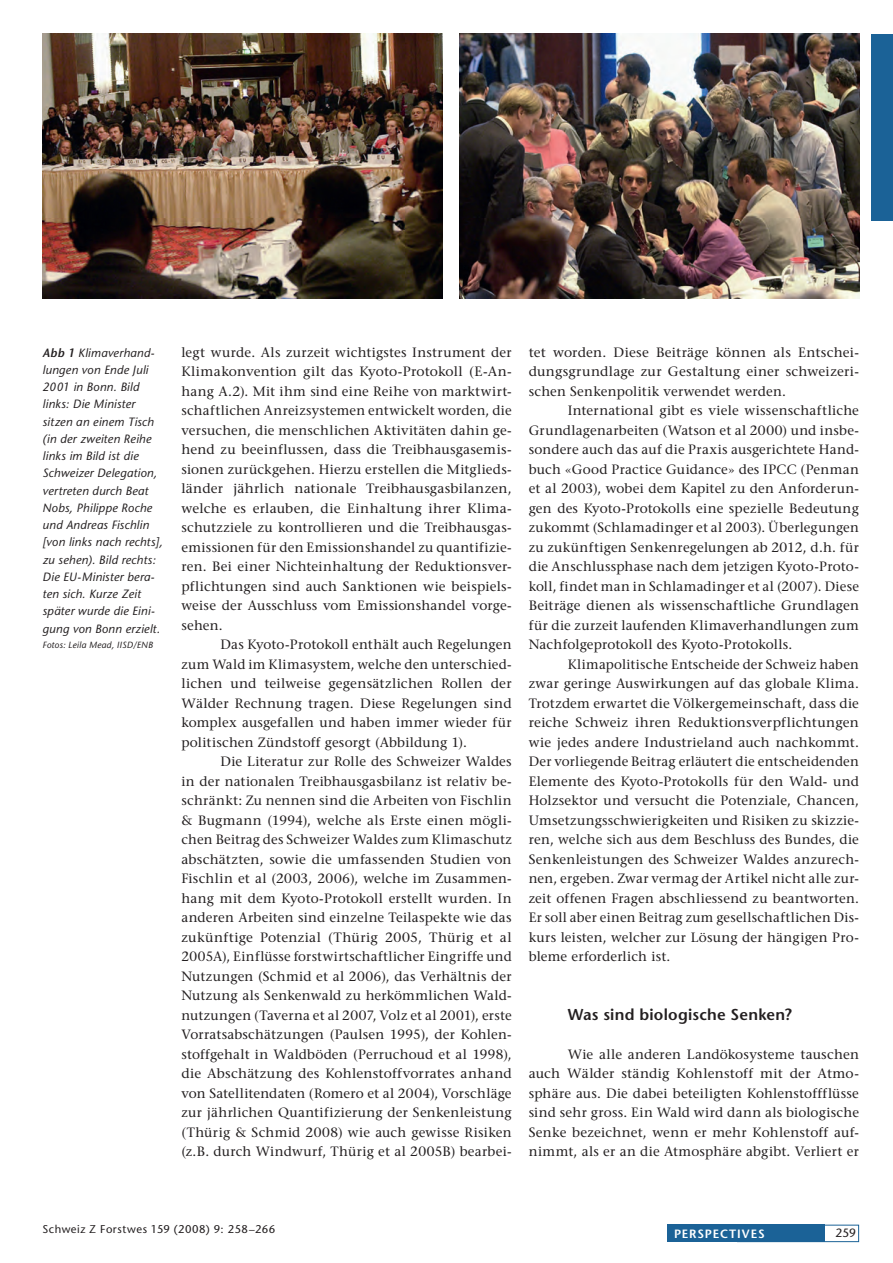
<style>
.page{position:relative;width:893px;height:1263px;background:#fff}
.page>*{position:absolute;margin:0;border:0;box-sizing:border-box;transform-origin:0 0}
.t1{font:600 15.75px "Stone Sans Std";letter-spacing:.015em;color:#231f20}
.t2{font:500 13.5px/19.5px "Stone Serif Std";letter-spacing:.02em;color:#231f20}
.t3{font:italic 500 12px/17.2px "Stone Sans Std";letter-spacing:.015em;color:#231f20}
.t4{font:600 12px "Stone Sans Std";letter-spacing:.075em;color:#fff}
.t5{font:500 12px "Stone Sans Std";color:#231f20}
.t6{font:500 11.25px "Stone Sans Std";letter-spacing:.045em;color:#231f20}
.t7{font:italic 500 9px "Stone Sans Std";letter-spacing:.03em;color:#231f20}
.s1{font-weight:600}
</style>
<div class="page">
<div style="left:872px;top:34px;width:21px;height:186px;background:#1b6297"></div>
<div style="left:737px;top:1225px;width:122px;height:17px;border:1px solid #1b6297"></div>
<div style="left:668px;top:1225px;width:157px;height:17px;background:#1b6297"></div>
<img style="left:42px;top:34px;width:400px;height:264px">
<img style="left:459px;top:34px;width:400px;height:264px">
<p class="t3" style="left:42px;top:344px;width:122px"><span class="s1">Abb 1</span> Klimaverhand&shy;lungen von Ende Juli<br>2001 in Bonn. Bild links: Die Minister sitzen an einem Tisch (in der zweiten Reihe links im Bild ist die<br>Schweizer Delegation, vertreten durch Beat<br>Nobs, Philippe Roche und Andreas Fischlin [von links nach rechts], zu sehen). Bild rechts:<br>Die EU-Minister bera&shy;ten sich. Kurze Zeit später wurde die Eini&shy;gung von Bonn erzielt.</p>
<p class="t7" style="left:42px;top:640px;width:112px">Fotos: Leila Mead, IISD/ENB</p>
<p class="t2" style="left:181px;top:342px;width:332px">legt wurde. Als zurzeit wichtigstes Instrument der</p>
<p class="t2" style="left:181px;top:362px;width:332px">Klimakonvention gilt das Kyoto-Protokoll (E-An-</p>
<p class="t2" style="left:181px;top:381px;width:332px">hang A.2). Mit ihm sind eine Reihe von marktwirt-</p>
<p class="t2" style="left:181px;top:401px;width:332px">schaftlichen Anreizsystemen entwickelt worden, die</p>
<p class="t2" style="left:181px;top:420px;width:332px">versuchen, die menschlichen Aktivitäten dahin ge-</p>
<p class="t2" style="left:181px;top:440px;width:331px">hend zu beeinflussen, dass die Treibhausgasemis-</p>
<p class="t2" style="left:181px;top:459px;width:332px">sionen zurückgehen. Hierzu erstellen die Mitglieds-</p>
<p class="t2" style="left:181px;top:479px;width:332px">länder jährlich nationale Treibhausgasbilanzen,</p>
<p class="t2" style="left:181px;top:498px;width:332px">welche es erlauben, die Einhaltung ihrer Klima-</p>
<p class="t2" style="left:181px;top:518px;width:331px">schutzziele zu kontrollieren und die Treibhausgas-</p>
<p class="t2" style="left:181px;top:537px;width:332px">emissionen für den Emissionshandel zu quantifizie-</p>
<p class="t2" style="left:181px;top:557px;width:332px">ren. Bei einer Nichteinhaltung der Reduktionsver-</p>
<p class="t2" style="left:181px;top:576px;width:332px">pflichtungen sind auch Sanktionen wie beispiels-</p>
<p class="t2" style="left:181px;top:596px;width:331px">weise der Ausschluss vom Emissionshandel vorge-</p>
<p class="t2" style="left:181px;top:615px;width:43px">sehen.</p>
<p class="t2" style="left:220px;top:635px;width:293px">Das Kyoto-Protokoll enthält auch Regelungen</p>
<p class="t2" style="left:181px;top:654px;width:332px">zum Wald im Klimasystem, welche den unterschied-</p>
<p class="t2" style="left:181px;top:674px;width:332px">lichen und teilweise gegensätzlichen Rollen der</p>
<p class="t2" style="left:181px;top:693px;width:332px">Wälder Rechnung tragen. Diese Regelungen sind</p>
<p class="t2" style="left:181px;top:713px;width:332px">komplex ausgefallen und haben immer wieder für</p>
<p class="t2" style="left:181px;top:732px;width:287px">politischen Zündstoff gesorgt (Abbildung 1).</p>
<p class="t2" style="left:220px;top:752px;width:293px">Die Literatur zur Rolle des Schweizer Waldes</p>
<p class="t2" style="left:181px;top:771px;width:332px">in der nationalen Treibhausgasbilanz ist relativ be-</p>
<p class="t2" style="left:181px;top:791px;width:332px">schränkt: Zu nennen sind die Arbeiten von Fischlin</p>
<p class="t2" style="left:181px;top:810px;width:332px">&amp; Bugmann (1994), welche als Erste einen mögli-</p>
<p class="t2" style="left:181px;top:830px;width:332px">chen Beitrag des Schweizer Waldes zum Klimaschutz</p>
<p class="t2" style="left:181px;top:849px;width:332px">abschätzten, sowie die umfassenden Studien von</p>
<p class="t2" style="left:181px;top:869px;width:332px">Fischlin et al (2003, 2006), welche im Zusammen-</p>
<p class="t2" style="left:181px;top:888px;width:332px">hang mit dem Kyoto-Protokoll erstellt wurden. In</p>
<p class="t2" style="left:181px;top:908px;width:332px">anderen Arbeiten sind einzelne Teilaspekte wie das</p>
<p class="t2" style="left:181px;top:927px;width:332px">zukünftige Potenzial (Thürig 2005, Thürig et al</p>
<p class="t2" style="left:181px;top:947px;width:332px">2005A), Einflüsse forstwirtschaftlicher Eingriffe und</p>
<p class="t2" style="left:181px;top:966px;width:332px">Nutzungen (Schmid et al 2006), das Verhältnis der</p>
<p class="t2" style="left:181px;top:986px;width:332px">Nutzung als Senkenwald zu herkömmlichen Wald-</p>
<p class="t2" style="left:181px;top:1005px;width:332px">nutzungen (Taverna et al 2007, Volz et al 2001), erste</p>
<p class="t2" style="left:181px;top:1025px;width:332px">Vorratsabschätzungen (Paulsen 1995), der Kohlen-</p>
<p class="t2" style="left:181px;top:1044px;width:332px">stoffgehalt in Waldböden (Perruchoud et al 1998),</p>
<p class="t2" style="left:181px;top:1064px;width:332px">die Abschätzung des Kohlenstoffvorrates anhand</p>
<p class="t2" style="left:181px;top:1083px;width:332px">von Satellitendaten (Romero et al 2004), Vorschläge</p>
<p class="t2" style="left:181px;top:1103px;width:332px">zur jährlichen Quantifizierung der Senkenleistung</p>
<p class="t2" style="left:181px;top:1122px;width:332px">(Thürig &amp; Schmid 2008) wie auch gewisse Risiken</p>
<p class="t2" style="left:181px;top:1142px;width:332px">(z.B. durch Windwurf, Thürig et al 2005B) bearbei-</p>
<p class="t2" style="left:529px;top:342px;width:332px">tet worden. Diese Beiträge können als Entschei-</p>
<p class="t2" style="left:529px;top:362px;width:332px">dungsgrundlage zur Gestaltung einer schweizeri-</p>
<p class="t2" style="left:529px;top:381px;width:259px">schen Senkenpolitik verwendet werden.</p>
<p class="t2" style="left:568px;top:401px;width:293px">International gibt es viele wissenschaftliche</p>
<p class="t2" style="left:529px;top:420px;width:332px">Grundlagenarbeiten (Watson et al 2000) und insbe-</p>
<p class="t2" style="left:529px;top:440px;width:332px">sondere auch das auf die Praxis ausgerichtete Hand-</p>
<p class="t2" style="left:529px;top:459px;width:332px">buch «Good Practice Guidance» des IPCC (Penman</p>
<p class="t2" style="left:529px;top:479px;width:332px">et al 2003), wobei dem Kapitel zu den Anforderun-</p>
<p class="t2" style="left:529px;top:498px;width:332px">gen des Kyoto-Protokolls eine spezielle Bedeutung</p>
<p class="t2" style="left:529px;top:518px;width:332px">zukommt (Schlamadinger et al 2003). Überlegungen</p>
<p class="t2" style="left:529px;top:537px;width:332px">zu zukünftigen Senkenregelungen ab 2012, d.h. für</p>
<p class="t2" style="left:529px;top:557px;width:332px">die Anschlussphase nach dem jetzigen Kyoto-Proto-</p>
<p class="t2" style="left:529px;top:576px;width:332px">koll, findet man in Schlamadinger et al (2007). Diese</p>
<p class="t2" style="left:529px;top:596px;width:332px">Beiträge dienen als wissenschaftliche Grundlagen</p>
<p class="t2" style="left:529px;top:615px;width:332px">für die zurzeit laufenden Klimaverhandlungen zum</p>
<p class="t2" style="left:529px;top:635px;width:265px">Nachfolgeprotokoll des Kyoto-Protokolls.</p>
<p class="t2" style="left:568px;top:654px;width:293px">Klimapolitische Entscheide der Schweiz haben</p>
<p class="t2" style="left:529px;top:674px;width:332px">zwar geringe Auswirkungen auf das globale Klima.</p>
<p class="t2" style="left:529px;top:693px;width:332px">Trotzdem erwartet die Völkergemeinschaft, dass die</p>
<p class="t2" style="left:529px;top:713px;width:332px">reiche Schweiz ihren Reduktionsverpflichtungen</p>
<p class="t2" style="left:529px;top:732px;width:332px">wie jedes andere Industrieland auch nachkommt.</p>
<p class="t2" style="left:529px;top:752px;width:332px">Der vorliegende Beitrag erläutert die entscheidenden</p>
<p class="t2" style="left:529px;top:771px;width:332px">Elemente des Kyoto-Protokolls für den Wald- und</p>
<p class="t2" style="left:529px;top:791px;width:332px">Holzsektor und versucht die Potenziale, Chancen,</p>
<p class="t2" style="left:529px;top:810px;width:332px">Umsetzungsschwierigkeiten und Risiken zu skizzie-</p>
<p class="t2" style="left:529px;top:830px;width:332px">ren, welche sich aus dem Beschluss des Bundes, die</p>
<p class="t2" style="left:529px;top:849px;width:332px">Senkenleistungen des Schweizer Waldes anzurech-</p>
<p class="t2" style="left:529px;top:869px;width:332px">nen, ergeben. Zwar vermag der Artikel nicht alle zur-</p>
<p class="t2" style="left:529px;top:888px;width:332px">zeit offenen Fragen abschliessend zu beantworten.</p>
<p class="t2" style="left:529px;top:908px;width:332px">Er soll aber einen Beitrag zum gesellschaftlichen Dis-</p>
<p class="t2" style="left:529px;top:927px;width:332px">kurs leisten, welcher zur Lösung der hängigen Pro-</p>
<p class="t2" style="left:529px;top:947px;width:143px">bleme erforderlich ist.</p>
<p class="t1" style="left:568px;top:1005px;width:226px">Was sind biologische Senken?</p>
<p class="t2" style="left:529px;top:1044px;width:332px;text-indent:39px">Wie alle anderen Landökosysteme tauschen auch Wälder ständig Kohlenstoff mit der Atmo--- sphäre aus. Die dabei beteiligten Kohlenstoffflüsse sind sehr gross. Ein Wald wird dann als biologische Senke bezeichnet, wenn er mehr Kohlenstoff auf&shy;nimmt, als er an die Atmosphäre abgibt. Verliert er</p>
<p class="t6" style="left:42px;top:1222px;width:234px">Schweiz Z Forstwes 159 (2008) 9: 258–266</p>
<p class="t4" style="left:674px;top:1226px;width:92px">Perspectives</p>
<p class="t5" style="left:835px;top:1226px;width:22px">259</p>
</div>
